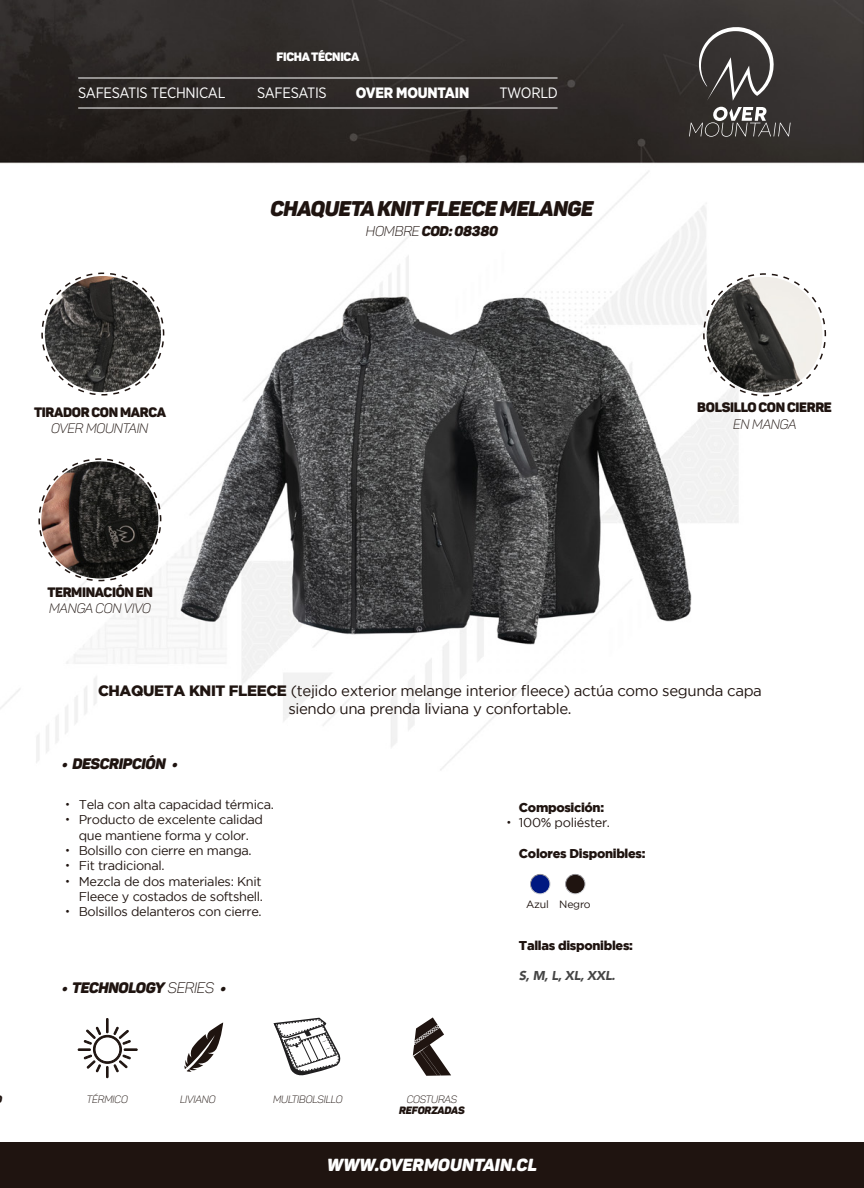
<style>
.page{position:relative;width:864px;height:1188px;background:#fff}
.page>*{position:absolute;margin:0;border:0;box-sizing:border-box;transform-origin:0 0}
.t1{font:21px "Panton Blackitalic Caps";letter-spacing:-.025em;color:#1f1410}
.t2{font:17.25px "Panton Blackitalic Caps";color:#fff}
.t3{font:15px/18px "Gotham";letter-spacing:-.025em;color:#1f1410;text-align:center}
.t4{font:15px "Gotham Narrow";letter-spacing:-.02em;color:#fff}
.t5{font:15px "Panton Blackitalic Caps";letter-spacing:-.025em;color:#1f1410}
.t6{font:900 15px "Gotham Narrow";letter-spacing:-.015em;color:#fff}
.t7{font:13.95px "Panton Blackitalic Caps";letter-spacing:-.025em;color:#1f1410}
.t8{font:13.5px "Panton Black Caps";letter-spacing:-.025em;color:#1f1410}
.t9{font:13.5px "Panton Lightitalic Caps";letter-spacing:-.025em;color:#1f1410}
.t10{font:12.75px/15.3px "Gotham";letter-spacing:-.025em;color:#1f1410}
.t11{font:900 12.75px "Gotham";letter-spacing:-.025em;color:#1f1410}
.t12{font:italic 900 12.75px "Avenir LT Std";color:#454545}
.t13{font:12px "Panton Black Caps";letter-spacing:-.025em;color:#fff}
.t14{font:10.5px "Panton Lightitalic Caps";letter-spacing:-.02em;color:#1f1410}
.t15{font:10.5px/14.5px "Gotham";letter-spacing:-.025em;color:#1f1410}
.t16{font:10.5px "Panton Blackitalic Caps";letter-spacing:-.02em;color:#1f1410}
.s1{font-family:"Panton Lightitalic Caps"}
.s2{font-weight:900}
</style>
<div class="page">
<img style="left:0;top:0;width:864px;height:1143px">
<svg style="left:699px;top:26px;width:75px;height:75px"></svg>
<svg style="left:689px;top:107px;width:102px;height:30px"></svg>
<div style="left:0;top:1143px;width:864px;height:45px;background:#1f1410"></div>
<svg style="left:413px;top:1017px;width:38px;height:59px"></svg>
<svg style="left:184px;top:1022px;width:39px;height:50px"></svg>
<hr style="left:78px;top:78px;width:480px;height:1px;background:#fff">
<hr style="left:78px;top:108px;width:480px;height:1px;background:#fff">
<div style="left:530px;top:874px;width:20px;height:20px;background:#001881;border-radius:50%"></div>
<div style="left:530px;top:874px;width:20px;height:20px;border:1px solid #fff;border-radius:50%"></div>
<div style="left:566px;top:874px;width:19px;height:20px;background:#1f1410;border-radius:50%"></div>
<div style="left:565px;top:874px;width:20px;height:20px;border:1px solid #fff;border-radius:50%"></div>
<svg style="left:78px;top:1018px;width:60px;height:60px"></svg>
<svg style="left:273px;top:1017px;width:68px;height:60px"></svg>
<svg style="left:703px;top:272px;width:124px;height:126px"></svg>
<svg style="left:38px;top:457px;width:124px;height:126px"></svg>
<img style="left:41px;top:461px;width:117px;height:118px;border-radius:59px">
<svg style="left:40px;top:271px;width:125px;height:126px"></svg>
<img style="left:45px;top:276px;width:116px;height:116px;border-radius:58px">
<img style="left:707px;top:277px;width:116px;height:116px;border-radius:58px">
<p class="t13" style="left:276px;top:49px;width:84px">FICHA TÉCNICA</p>
<p class="t4" style="left:78px;top:83px;width:149px">SAFESATIS TECHNICAL</p>
<p class="t4" style="left:257px;top:83px;width:71px">SAFESATIS</p>
<p class="t6" style="left:356px;top:83px;width:115px">OVER MOUNTAIN</p>
<p class="t4" style="left:499px;top:83px;width:60px">TWORLD</p>
<p class="t8" style="left:34px;top:403px;width:133px">TIRADOR CON MARCA</p>
<p class="t9" style="left:51px;top:420px;width:99px">OVER MOUNTAIN</p>
<p class="t8" style="left:47px;top:583px;width:107px">TERMINACIÓN EN</p>
<p class="t9" style="left:49px;top:600px;width:103px">MANGA CON VIVO</p>
<h1 class="t1" style="left:270px;top:195px;width:325px">CHAQUETA KNIT FLEECE MELANGE</h1>
<p class="t7" style="left:366px;top:222px;width:134px"><span class="s1">HOMBRE</span> COD: 08380</p>
<p class="t8" style="left:697px;top:399px;width:136px">BOLSILLO CON CIERRE</p>
<p class="t9" style="left:733px;top:416px;width:65px">EN MANGA</p>
<p class="t3" style="left:98px;top:681px;width:665px"><span class="s2">CHAQUETA KNIT FLEECE</span> (tejido exterior melange interior fleece) actúa como segunda capa siendo una prenda liviana y confortable.</p>
<p class="t5" style="left:62px;top:754px;width:118px">• DESCRIPCIÓN •</p>
<p class="t15" style="left:65px;top:797px;width:7px">•</p>
<p class="t15" style="left:65px;top:812px;width:7px">•</p>
<p class="t15" style="left:65px;top:843px;width:7px">• •</p>
<p class="t15" style="left:65px;top:873px;width:7px">•</p>
<p class="t15" style="left:65px;top:904px;width:7px">•</p>
<p class="t10" style="left:79px;top:797px;width:197px">Tela con alta capacidad térmica.</p>
<p class="t11" style="left:519px;top:800px;width:87px">Composición:</p>
<p class="t10" style="left:519px;top:815px;width:93px">100% poliéster.</p>
<p class="t11" style="left:519px;top:846px;width:128px">Colores Disponibles:</p>
<p class="t10" style="left:79px;top:812px;width:186px">Producto de excelente calidad que mantiene forma y color.<br>Bolsillo con cierre en manga.<br>Fit tradicional.<br>Mezcla de dos materiales: Knit<br>Fleece y costados de softshell.<br>Bolsillos delanteros con cierre.</p>
<p class="t15" style="left:507px;top:815px;width:7px">•</p>
<p class="t15" style="left:526px;top:897px;width:66px">Azul Negro</p>
<p class="t5" style="left:62px;top:978px;width:166px">• TECHNOLOGY <span class="s1">SERIES</span> •</p>
<p class="t14" style="left:87px;top:1093px;width:43px">TÉRMICO</p>
<p class="t14" style="left:180px;top:1093px;width:37px">LIVIANO</p>
<p class="t14" style="left:407px;top:1093px;width:52px">COSTURAS</p>
<p class="t16" style="left:399px;top:1103px;width:67px">REFORZADAS</p>
<p class="t14" style="left:273px;top:1093px;width:71px">MULTIBOLSILLO</p>
<p class="t11" style="left:519px;top:938px;width:116px">Tallas disponibles:</p>
<p class="t12" style="left:519px;top:968px;width:98px">S, M, L, XL, XXL.</p>
<h2 class="t2" style="left:327px;top:1154px;width:211px">WWW.OVERMOUNTAIN.CL</h2>
</div>
